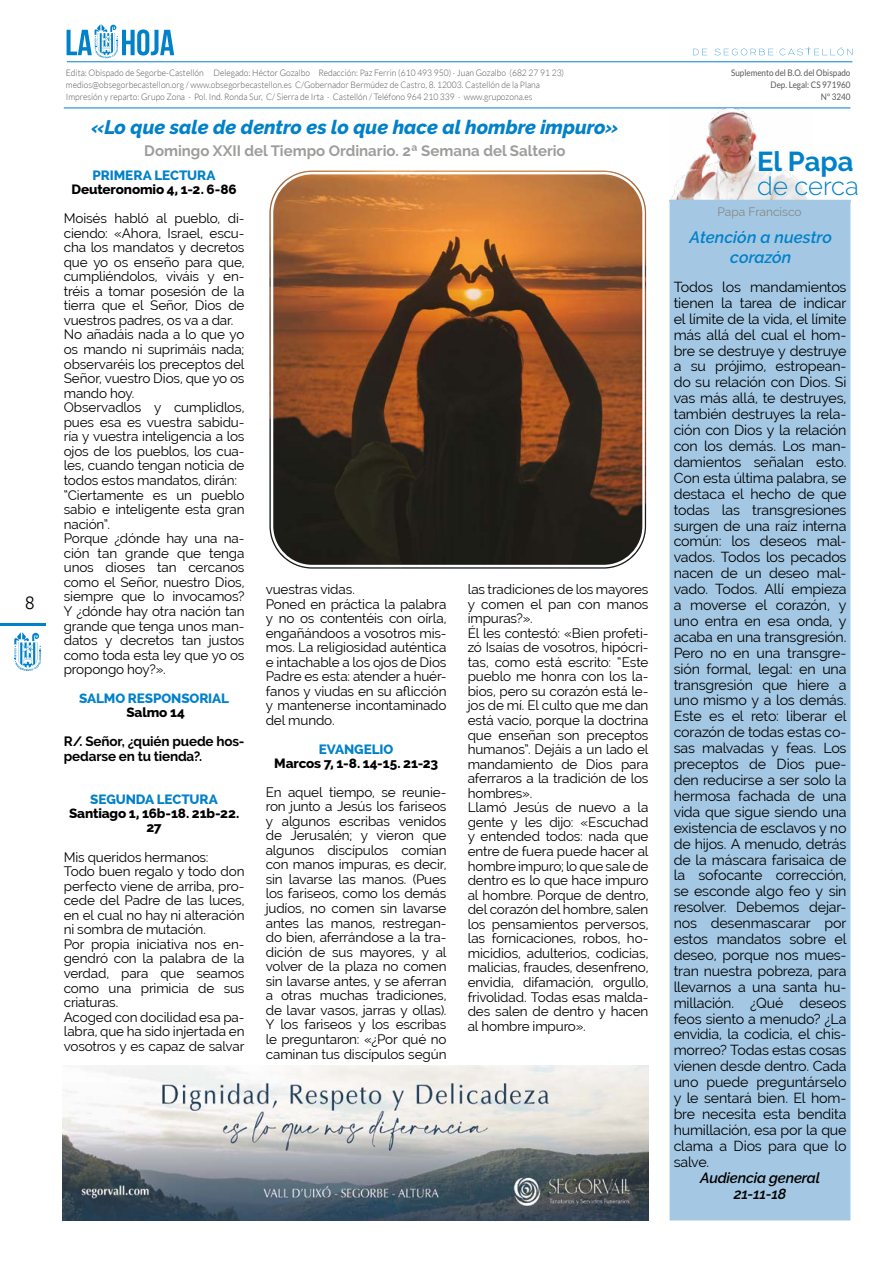
<style>
.page{position:relative;width:893px;height:1263px;background:#fff}
.page>*{position:absolute;margin:0;border:0;box-sizing:border-box;transform-origin:0 0}
.t1{font:700 27.3px "Raleway";color:#0081c9}
.t2{font:300 25.65px "Raleway";color:#0081c9}
.t3{font:italic 800 19.5px "Raleway";color:#0081c9}
.t4{font:300 18px "Ubuntu";color:#000}
.t5{font:italic 600 16.5px/19.5px "Raleway";color:#0081c9;text-align:center}
.t6{font:700 15px "Raleway";color:#9d9d9c}
.t7{font:italic 600 14.7px/15.9px "Raleway";letter-spacing:-.015em;color:#000;text-align:center}
.t8{font:14.25px/15.9px "Raleway";letter-spacing:-.01em;color:#000;text-align:justify}
.t9{font:13.5px/14.5px "Raleway";letter-spacing:-.01em;color:#000}
.t10{font:800 13.5px/14.2px "Raleway";letter-spacing:-.01em;color:#000;text-align:center}
.t11{font:800 13.5px "Raleway";letter-spacing:-.01em;color:#0081c9}
.t12{font:700 13.5px/14.5px "Raleway";letter-spacing:-.01em;color:#000}
.t13{font:12px "Raleway";color:#878787}
.t14{font:300 9px/12px "Lato";color:#575756;scale:.95 1}
.t15{font:9px/12px "Lato";color:#575756;text-align:right;scale:.9 1}
</style>
<div class="page">
<hr style="left:0;top:624px;width:46px;height:2px;background:#0081c9">
<svg style="left:14px;top:632px;width:27px;height:39px"></svg>
<hr style="left:64px;top:108px;width:786px;height:1px;background:#0081c9">
<svg style="left:693px;top:49px;width:14px;height:6px"></svg>
<svg style="left:715px;top:47px;width:137px;height:9px"></svg>
<hr style="left:67px;top:61px;width:785px;height:1px;background:#0081c9">
<svg style="left:67px;top:24px;width:107px;height:34px"></svg>
<img style="left:670px;top:107px;width:141px;height:93px">
<div style="left:670px;top:200px;width:180px;height:1020px;background:#a4c8e3"></div>
<img style="left:269px;top:171px;width:377px;height:397px">
<div style="left:266px;top:167px;width:384px;height:405px;border:2px solid #fff;border-radius:45px"></div>
<div style="left:271px;top:172px;width:374px;height:395px;border:2px solid #fff;border-radius:40px"></div>
<img style="left:63px;top:1065px;width:585px;height:155px">
<h3 class="t4" style="left:25px;top:591px;width:12px">8</h3>
<p class="t14" style="left:66px;top:66px;width:526px">Edita: Obispado de Segorbe-Castellón Delegado: Héctor Gozalbo Redacción: Paz Ferrin (610 493 950) · Juan Gozalbo (682 27 91 23) medios@obsegorbecastellon.org / www.obsegorbecastellon.es C/Gobernador Bermúdez de Castro, 8. 12003. Castellón de la Plana<br>Impresión y reparto: Grupo Zona · Pol. Ind. Ronda Sur, C/ Sierra de Irta · Castellón / Teléfono 964 210 339 · www.grupozona.es</p>
<h3 class="t3" style="left:92px;top:115px;width:528px">«Lo que sale de dentro es lo que hace al hombre impuro»</h3>
<p class="t6" style="left:144px;top:142px;width:423px">Domingo XXII del Tiempo Ordinario. 2ª Semana del Salterio</p>
<p class="t11" style="left:93px;top:167px;width:124px">PRIMERA LECTURA</p>
<p class="t10" style="left:72px;top:182px;width:167px">Deuteronomio 4, 1-2. 6-86</p>
<p class="t9" style="left:64px;top:211px;width:182px">Moisés habló al pueblo, di&shy;ciendo: «Ahora, Israel, escu&shy;cha los mandatos y decretos que yo os enseño para que, cumpliéndolos, viváis y en&shy;tréis a tomar posesión de la tierra que el Señor, Dios de vuestros padres, os va a dar.<br>No añadáis nada a lo que yo os mando ni suprimáis nada; observaréis los preceptos del<br>Señor, vuestro Dios, que yo os mando hoy.<br>Observadlos y cumplidlos, pues esa es vuestra sabidu&shy;ría y vuestra inteligencia a los ojos de los pueblos, los cua&shy;les, cuando tengan noticia de todos estos mandatos, dirán: “Ciertamente es un pueblo sabio e inteligente esta gran nación”.<br>Porque ¿dónde hay una na&shy;ción tan grande que tenga unos dioses tan cercanos como el Señor, nuestro Dios, siempre que lo invocamos?<br>Y ¿dónde hay otra nación tan grande que tenga unos man&shy;datos y decretos tan justos como toda esta ley que yo os propongo hoy?».</p>
<p class="t11" style="left:79px;top:690px;width:151px">SALMO RESPONSORIAL</p>
<p class="t10" style="left:126px;top:705px;width:60px">Salmo 14</p>
<p class="t12" style="left:64px;top:734px;width:182px">R/. Señor, ¿quién puede hos&shy;pedarse en tu tienda?.</p>
<p class="t11" style="left:90px;top:791px;width:129px">SEGUNDA LECTURA</p>
<p class="t10" style="left:69px;top:806px;width:172px">Santiago 1, 16b-18. 21b-22.<br>27</p>
<p class="t9" style="left:64px;top:849px;width:182px">Mis queridos hermanos:<br>Todo buen regalo y todo don perfecto viene de arriba, pro&shy;cede del Padre de las luces, en el cual no hay ni alteración ni sombra de mutación.<br>Por propia iniciativa nos en&shy;gendró con la palabra de la verdad, para que seamos como una primicia de sus criaturas.<br>Acoged con docilidad esa pa&shy;labra, que ha sido injertada en vosotros y es capaz de salvar</p>
<p class="t9" style="left:266px;top:582px;width:182px">vuestras vidas.<br>Poned en práctica la palabra y no os contentéis con oírla, engañándoos a vosotros mis&shy;mos. La religiosidad auténtica e intachable a los ojos de Dios<br>Padre es esta: atender a huér&shy;fanos y viudas en su aflicción y mantenerse incontaminado del mundo.</p>
<p class="t11" style="left:319px;top:741px;width:76px">EVANGELIO</p>
<p class="t10" style="left:274px;top:756px;width:165px">Marcos 7, 1-8. 14-15. 21-23</p>
<p class="t9" style="left:266px;top:784px;width:182px;text-align:justify">En aquel tiempo, se reunie&shy;ron junto a Jesús los fariseos y algunos escribas venidos de Jerusalén; y vieron que algunos discípulos comían con manos impuras, es decir, sin lavarse las manos. (Pues los fariseos, como los demás judíos, no comen sin lavarse antes las manos, restregan&shy;do bien, aferrándose a la tra&shy;dición de sus mayores, y al volver de la plaza no comen sin lavarse antes, y se aferran a otras muchas tradiciones, de lavar vasos, jarras y ollas).<br>Y los fariseos y los escribas le preguntaron: «¿Por qué no caminan tus discípulos según</p>
<p class="t9" style="left:468px;top:582px;width:182px">las tradiciones de los mayores y comen el pan con manos impuras?».<br>Él les contestó: «Bien profeti&shy;zó Isaías de vosotros, hipócri&shy;tas, como está escrito: “Este pueblo me honra con los la&shy;bios, pero su corazón está le&shy;jos de mí. El culto que me dan está vacío, porque la doctrina que enseñan son preceptos humanos”. Dejáis a un lado el mandamiento de Dios para aferraros a la tradición de los hombres».<br>Llamó Jesús de nuevo a la gente y les dijo: «Escuchad y entended todos: nada que entre de fuera puede hacer al hombre impuro; lo que sale de dentro es lo que hace impuro al hombre. Porque de dentro, del corazón del hombre, salen los pensamientos perversos, las fornicaciones, robos, ho&shy;micidios, adulterios, codicias, malicias, fraudes, desenfreno, envidia, difamación, orgullo, frivolidad. Todas esas malda&shy;des salen de dentro y hacen al hombre impuro».</p>
<p class="t15" style="left:731px;top:66px;width:134px">Suplemento del B.O. del Obispado<br>Dep. Legal: CS 971960<br>Nº 3240</p>
<h1 class="t1" style="left:757px;top:146px;width:98px">El Papa</h1>
<h2 class="t2" style="left:757px;top:171px;width:103px">de cerca</h2>
<p class="t13" style="left:717px;top:205px;width:86px">Papa Francisco</p>
<p class="t5" style="left:689px;top:228px;width:144px">Atención a nuestro corazón</p>
<p class="t8" style="left:674px;top:279px;width:174px">Todos los mandamientos tienen la tarea de indicar el límite de la vida, el límite más allá del cual el hom&shy;bre se destruye y destruye a su prójimo, estropean&shy;do su relación con Dios. Si vas más allá, te destruyes, también destruyes la rela&shy;ción con Dios y la relación con los demás. Los man&shy;damientos señalan esto.<br>Con esta última palabra, se destaca el hecho de que todas las transgresiones surgen de una raíz interna común: los deseos mal&shy;vados. Todos los pecados nacen de un deseo mal&shy;vado. Todos. Allí empieza a moverse el corazón, y uno entra en esa onda, y acaba en una transgresión.<br>Pero no en una transgre&shy;sión formal, legal: en una transgresión que hiere a uno mismo y a los demás.<br>Este es el reto: liberar el corazón de todas estas co&shy;sas malvadas y feas. Los preceptos de Dios pue&shy;den reducirse a ser solo la hermosa fachada de una vida que sigue siendo una existencia de esclavos y no de hijos. A menudo, detrás de la máscara farisaica de la sofocante corrección, se esconde algo feo y sin resolver. Debemos dejar&shy;nos desenmascarar por estos mandatos sobre el deseo, porque nos mues&shy;tran nuestra pobreza, para llevarnos a una santa hu&shy;millación. ¿Qué deseos feos siento a menudo? ¿La envidia, la codicia, el chis&shy;morreo? Todas estas cosas vienen desde dentro. Cada uno puede preguntárselo y le sentará bien. El hom&shy;bre necesita esta bendita humillación, esa por la que clama a Dios para que lo salve.</p>
<p class="t7" style="left:700px;top:1170px;width:122px">Audiencia general<br>21-11-18</p>
</div>
